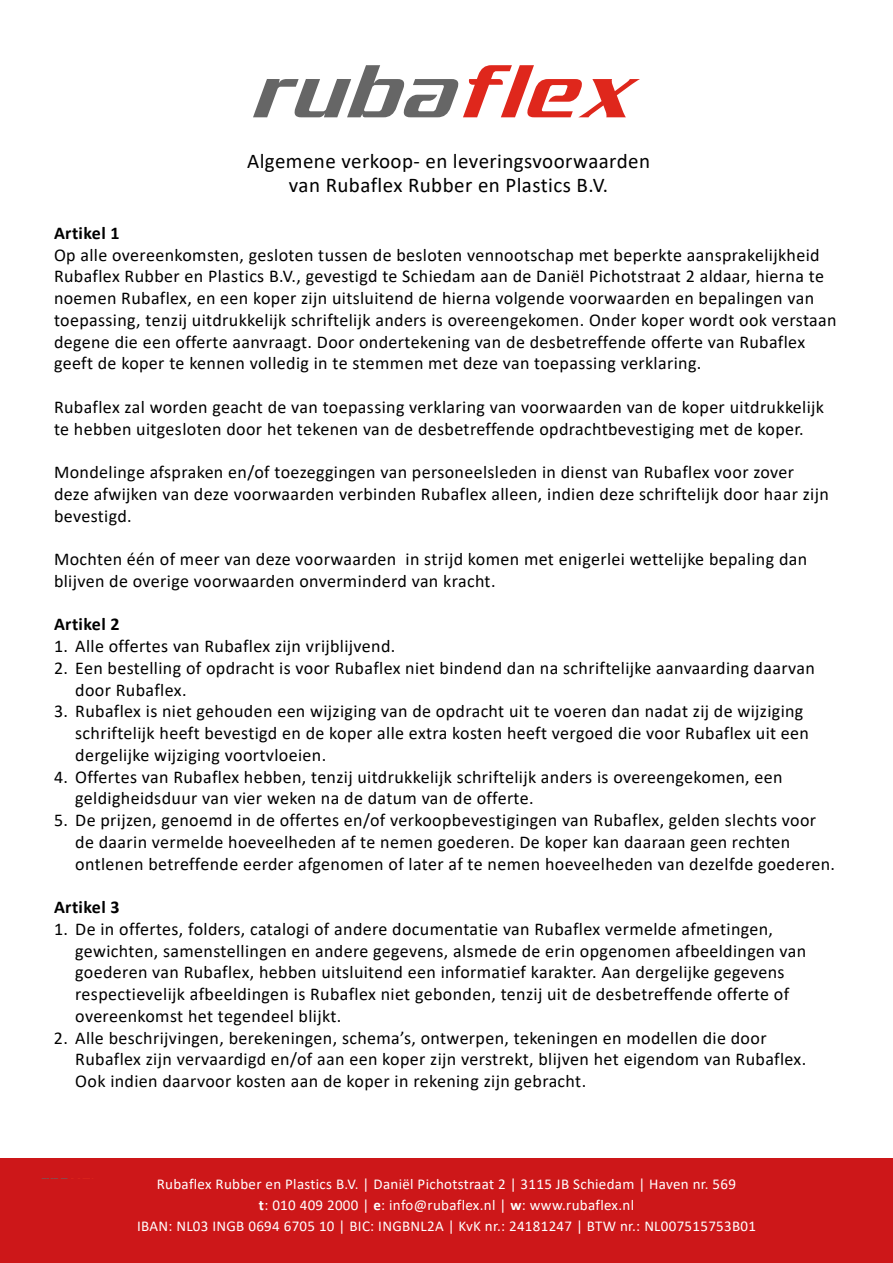
<style>
.page{position:relative;width:893px;height:1263px;background:#fff}
.page>*{position:absolute;margin:0;border:0;box-sizing:border-box;transform-origin:0 0}
.t1{font:21px/24px "Calibri";letter-spacing:.02em;color:#000;text-align:center}
.t2{font:18px/21.8px "Calibri";letter-spacing:.02em;color:#000}
.t3{font:700 18px "Calibri";letter-spacing:.02em;color:#000}
.t4{font:15px/21px "Calibri";letter-spacing:.02em;color:#fff;text-align:center}
.s1{font-weight:700}
</style>
<div class="page">
<svg style="left:253px;top:65px;width:387px;height:52px"></svg>
<div style="left:0;top:1159px;width:893px;height:104px;background:#cd1719"></div>
<svg style="left:41px;top:1178px;width:48px;height:1px"></svg>
<p class="t1" style="left:247px;top:148px;width:404px">Algemene verkoop- en leveringsvoorwaarden van Rubaflex Rubber en Plastics B.V.</p>
<p class="t3" style="left:54px;top:220px;width:67px">Artikel 1</p>
<p class="t2" style="left:54px;top:243px;width:784px">Op alle overeenkomsten, gesloten tussen de besloten vennootschap met beperkte aansprakelijkheid Rubaflex Rubber en Plastics B.V., gevestigd te Schiedam aan de Daniël Pichotstraat 2 aldaar, hierna te noemen Rubaflex, en een koper zijn uitsluitend de hierna volgende voorwaarden en bepalingen van toepassing, tenzij uitdrukkelijk schriftelijk anders is overeengekomen. Onder koper wordt ook verstaan degene die een offerte aanvraagt. Door ondertekening van de desbetreffende offerte van Rubaflex geeft de koper te kennen volledig in te stemmen met deze van toepassing verklaring.</p>
<p class="t2" style="left:54px;top:396px;width:772px">Rubaflex zal worden geacht de van toepassing verklaring van voorwaarden van de koper uitdrukkelijk te hebben uitgesloten door het tekenen van de desbetreffende opdrachtbevestiging met de koper.</p>
<p class="t2" style="left:54px;top:461px;width:776px">Mondelinge afspraken en/of toezeggingen van personeelsleden in dienst van Rubaflex voor zover deze afwijken van deze voorwaarden verbinden Rubaflex alleen, indien deze schriftelijk door haar zijn bevestigd.</p>
<p class="t2" style="left:54px;top:548px;width:755px">Mochten één of meer van deze voorwaarden in strijd komen met enigerlei wettelijke bepaling dan blijven de overige voorwaarden onverminderd van kracht.</p>
<p class="t3" style="left:54px;top:612px;width:67px">Artikel 2</p>
<p class="t2" style="left:54px;top:635px;width:343px">1. Alle offertes van Rubaflex zijn vrijblijvend.</p>
<p class="t2" style="left:75px;top:657px;width:741px;text-indent:-21px">2. Een bestelling of opdracht is voor Rubaflex niet bindend dan na schriftelijke aanvaarding daarvan door Rubaflex.</p>
<p class="t2" style="left:75px;top:700px;width:735px;text-indent:-21px">3. Rubaflex is niet gehouden een wijziging van de opdracht uit te voeren dan nadat zij de wijziging schriftelijk heeft bevestigd en de koper alle extra kosten heeft vergoed die voor Rubaflex uit een dergelijke wijziging voortvloeien.</p>
<p class="t2" style="left:75px;top:765px;width:709px;text-indent:-21px">4. Offertes van Rubaflex hebben, tenzij uitdrukkelijk schriftelijk anders is overeengekomen, een geldigheidsduur van vier weken na de datum van de offerte.</p>
<p class="t2" style="left:75px;top:809px;width:761px;text-indent:-21px">5. De prijzen, genoemd in de offertes en/of verkoopbevestigingen van Rubaflex, gelden slechts voor de daarin vermelde hoeveelheden af te nemen goederen. De koper kan daaraan geen rechten ontlenen betreffende eerder afgenomen of later af te nemen hoeveelheden van dezelfde goederen.</p>
<p class="t3" style="left:54px;top:894px;width:67px">Artikel 3</p>
<p class="t2" style="left:75px;top:917px;width:732px;text-indent:-21px">1. De in offertes, folders, catalogi of andere documentatie van Rubaflex vermelde afmetingen, gewichten, samenstellingen en andere gegevens, alsmede de erin opgenomen afbeeldingen van goederen van Rubaflex, hebben uitsluitend een informatief karakter. Aan dergelijke gegevens respectievelijk afbeeldingen is Rubaflex niet gebonden, tenzij uit de desbetreffende offerte of overeenkomst het tegendeel blijkt.</p>
<p class="t2" style="left:75px;top:1026px;width:732px;text-indent:-21px">2. Alle beschrijvingen, berekeningen, schema’s, ontwerpen, tekeningen en modellen die door<br>Rubaflex zijn vervaardigd en/of aan een koper zijn verstrekt, blijven het eigendom van Rubaflex.<br>Ook indien daarvoor kosten aan de koper in rekening zijn gebracht.</p>
<p class="t4" style="left:137px;top:1173px;width:620px">Rubaflex Rubber en Plastics B.V. | Daniël Pichotstraat 2 | 3115 JB Schiedam | Haven nr. 569<br><span class="s1">t</span>: 010 409 2000 | <span class="s1">e</span>: info@rubaflex.nl | <span class="s1">w</span>: www.rubaflex.nl<br>IBAN: NL03 INGB 0694 6705 10 | BIC: INGBNL2A | KvK nr.: 24181247 | BTW nr.: NL007515753B01</p>
</div>
